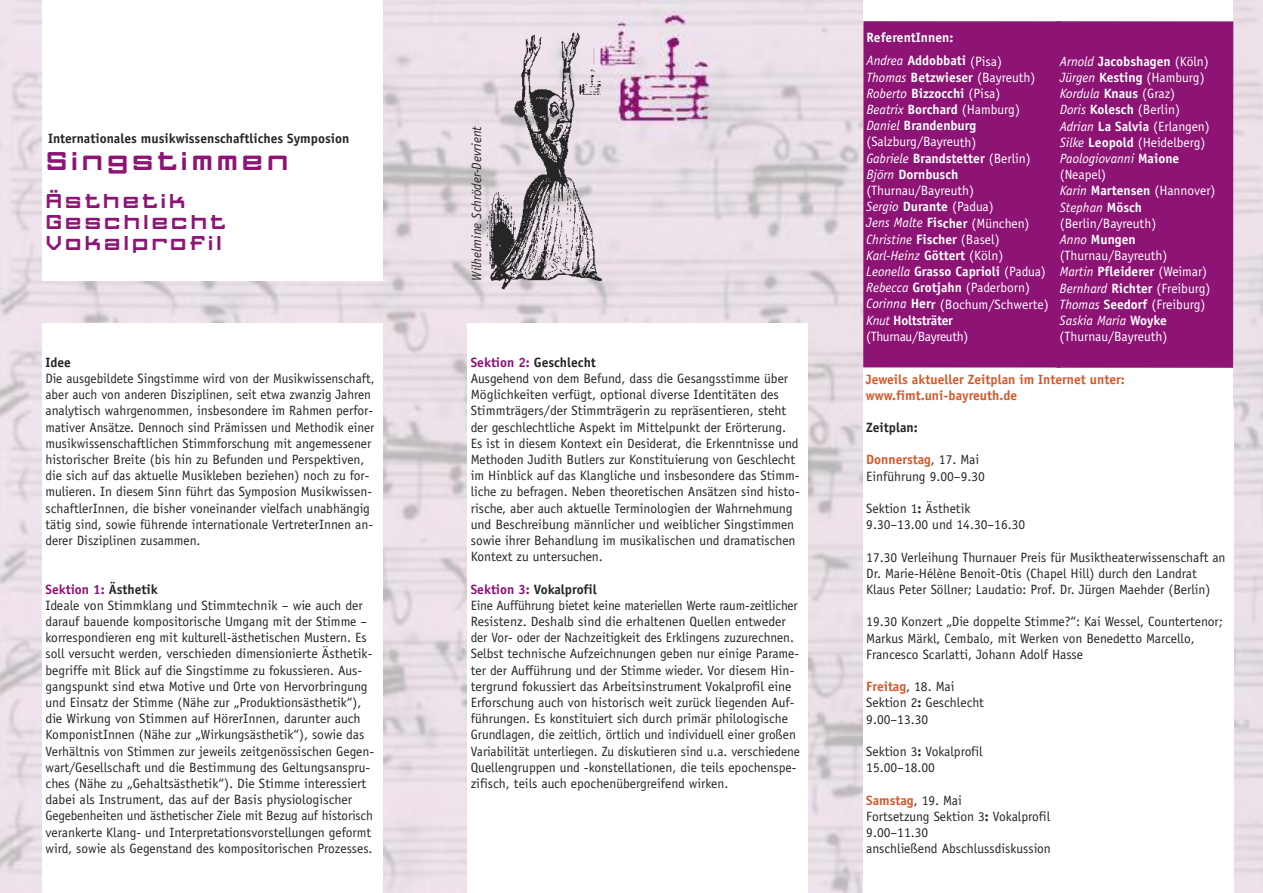
<style>
.page{position:relative;width:1263px;height:893px;background:#fff}
.page>*{position:absolute;margin:0;border:0;box-sizing:border-box;transform-origin:0 0}
.t1{font:27px "FF Gothic One Two";color:#8d1374}
.t2{font:21px/21px "FF Gothic One Two";color:#8d1374}
.t3{font:13.5px/16.2px "Officina Sans";color:#272627}
.t4{font:13.5px/16.2px "Officina Sans";color:#fff}
.t5{font:700 13.5px/16.2px "Officina Sans";color:#d3592c}
.t6{font:700 13.5px "Officina Sans";color:#272627}
.t7{font:700 13.5px/23.4px "Officina Sans";color:#fff}
.t8{font:italic 13.5px "Officina Sans";color:#272627}
.s1{font-weight:700;color:#8d1374}
.s2{font-weight:700}
.s3{font-weight:400;font-style:italic}
.s4{font-weight:400}
.s5{font-style:italic}
.s6{font-weight:700;color:#d3592c}
</style>
<div class="page">
<img style="left:0;top:0;width:1263px;height:893px">
<img style="left:477px;top:30px;width:138px;height:259px">
<svg style="left:593px;top:17px;width:8px;height:13px"></svg>
<img style="left:593px;top:30px;width:8px;height:41px">
<img style="left:601px;top:0;width:149px;height:139px">
<img style="left:601px;top:71px;width:14px;height:68px">
<img style="left:601px;top:17px;width:50px;height:54px">
<div style="left:43px;top:0;width:340px;height:281px;background:#fff"></div>
<div style="left:863px;top:0;width:370px;height:412px;background:#fff"></div>
<div style="left:863px;top:405px;width:370px;height:488px;background:#fff"></div>
<div style="left:863px;top:21px;width:198px;height:347px;background:#8d1374"></div>
<div style="left:1056px;top:21px;width:177px;height:347px;background:#8d1374"></div>
<div style="left:468px;top:323px;width:340px;height:570px;background:#fff"></div>
<div style="left:43px;top:323px;width:340px;height:570px;background:#fff"></div>
<p class="t6" style="left:48px;top:133px;width:303px">Internationales musikwissenschaftliches Symposion</p>
<h1 class="t1" style="left:44px;top:145px;width:248px">Singstimmen</h1>
<h2 class="t2" style="left:44px;top:190px;width:185px">Ästhetik<br>Geschlecht<br>Vokalprofil</h2>
<p class="t6" style="left:46px;top:357px;width:27px">Idee</p>
<p class="t3" style="left:46px;top:371px;width:331px">Die ausgebildete Singstimme wird von der Musikwissenschaft, aber auch von anderen Disziplinen, seit etwa zwanzig Jahren analytisch wahrgenommen, insbesondere im Rahmen perfor&shy;mativer Ansätze. Dennoch sind Prämissen und Methodik einer musikwissenschaftlichen Stimmforschung mit angemessener historischer Breite (bis hin zu Befunden und Perspektiven, die sich auf das aktuelle Musikleben beziehen) noch zu for&shy;mulieren. In diesem Sinn führt das Symposion Musikwissen&shy;schaftlerInnen, die bisher voneinander vielfach unabhängig tätig sind, sowie führende internationale VertreterInnen an&shy;derer Disziplinen zusammen.</p>
<p class="t3" style="left:46px;top:582px;width:330px"><span class="s1">Sektion 1:</span> <span class="s2">Ästhetik<br></span>Ideale von Stimmklang und Stimmtechnik – wie auch der darauf bauende kompositorische Umgang mit der Stimme – korrespondieren eng mit kulturell-ästhetischen Mustern. Es soll versucht werden, verschieden dimensionierte Ästhetik&shy;begriffe mit Blick auf die Singstimme zu fokussieren. Aus&shy;gangspunkt sind etwa Motive und Orte von Hervorbringung und Einsatz der Stimme (Nähe zur „Produktionsästhetik“), die Wirkung von Stimmen auf HörerInnen, darunter auch KomponistInnen (Nähe zur „Wirkungsästhetik“), sowie das Verhältnis von Stimmen zur jeweils zeitgenössischen Gegen&shy;wart/Gesellschaft und die Bestimmung des Geltungsanspru&shy;ches (Nähe zu „Gehaltsästhetik“). Die Stimme interessiert dabei als Instrument, das auf der Basis physiologischer Gegebenheiten und ästhetischer Ziele mit Bezug auf historisch verankerte Klang- und Interpretationsvorstellungen geformt wird, sowie als Gegenstand des kompositorischen Prozesses.</p>
<p class="t8" style="left:471px;top:281px;width:156px;rotate:-90deg">Wilhelmine Schröder-Devrient</p>
<p class="t3" style="left:471px;top:355px;width:331px"><span class="s1">Sektion 2:</span> <span class="s2">Geschlecht<br></span>Ausgehend von dem Befund, dass die Gesangsstimme über Möglichkeiten verfügt, optional diverse Identitäten des Stimmträgers/der Stimmträgerin zu repräsentieren, steht der geschlechtliche Aspekt im Mittelpunkt der Erörterung.<br>Es ist in diesem Kontext ein Desiderat, die Erkenntnisse und Methoden Judith Butlers zur Konstituierung von Geschlecht im Hinblick auf das Klangliche und insbesondere das Stimm&shy;liche zu befragen. Neben theoretischen Ansätzen sind histo&shy;rische, aber auch aktuelle Terminologien der Wahrnehmung und Beschreibung männlicher und weiblicher Singstimmen sowie ihrer Behandlung im musikalischen und dramatischen Kontext zu untersuchen.</p>
<p class="t3" style="left:471px;top:582px;width:331px"><span class="s1">Sektion 3:</span> <span class="s2">Vokalprofil<br></span>Eine Aufführung bietet keine materiellen Werte raum-zeitlicher Resistenz. Deshalb sind die erhaltenen Quellen entweder der Vor- oder der Nachzeitigkeit des Erklingens zuzurechnen.<br>Selbst technische Aufzeichnungen geben nur einige Parame&shy;ter der Aufführung und der Stimme wieder. Vor diesem Hin&shy;tergrund fokussiert das Arbeitsinstrument Vokalprofil eine Erforschung auch von historisch weit zurück liegenden Auf&shy;führungen. Es konstituiert sich durch primär philologische Grundlagen, die zeitlich, örtlich und individuell einer großen Variabilität unterliegen. Zu diskutieren sind u.a. verschiedene Quellengruppen und -konstellationen, die teils epochenspe&shy;zifisch, teils auch epochenübergreifend wirken.</p>
<p class="t7" style="left:866px;top:27px;width:137px">ReferentInnen:<br><span class="s3">Andrea</span> Addobbati <span class="s4">(Pisa)</span></p>
<p class="t4" style="left:866px;top:70px;width:184px"><span class="s5">Thomas</span> <span class="s2">Betzwieser</span> (Bayreuth)<br><span class="s5">Roberto</span> <span class="s2">Bizzocchi</span> (Pisa)<br><span class="s5">Beatrix</span> <span class="s2">Borchard</span> (Hamburg)<br><span class="s5">Daniel</span> <span class="s2">Brandenburg </span>(Salzburg/Bayreuth)<br><span class="s5">Gabriele</span> <span class="s2">Brandstetter</span> (Berlin)<br><span class="s5">Björn</span> <span class="s2">Dornbusch </span>(Thurnau/Bayreuth)<br><span class="s5">Sergio</span> <span class="s2">Durante</span> (Padua)<br><span class="s5">Jens Malte</span> <span class="s2">Fischer</span> (München)<br><span class="s5">Christine</span> <span class="s2">Fischer</span> (Basel)<br><span class="s5">Karl-Heinz</span> <span class="s2">Göttert</span> (Köln)<br><span class="s5">Leonella</span> <span class="s2">Grasso Caprioli</span> (Padua)<br><span class="s5">Rebecca</span> <span class="s2">Grotjahn</span> (Paderborn)<br><span class="s5">Corinna</span> <span class="s2">Herr</span> (Bochum/Schwerte)<br><span class="s5">Knut</span> <span class="s2">Holtsträter </span>(Thurnau/Bayreuth)</p>
<p class="t4" style="left:1059px;top:54px;width:157px"><span class="s5">Arnold</span> <span class="s2">Jacobshagen</span> (Köln)<br><span class="s5">Jürgen</span> <span class="s2">Kesting</span> (Hamburg)<br><span class="s5">Kordula</span> <span class="s2">Knaus</span> (Graz)<br><span class="s5">Doris</span> <span class="s2">Kolesch</span> (Berlin)<br><span class="s5">Adrian</span> <span class="s2">La Salvia</span> (Erlangen)<br><span class="s5">Silke</span> <span class="s2">Leopold</span> (Heidelberg)<br><span class="s5">Paologiovanni</span> <span class="s2">Maione </span>(Neapel)<br><span class="s5">Karin</span> <span class="s2">Martensen</span> (Hannover)<br><span class="s5">Stephan</span> <span class="s2">Mösch </span>(Berlin/Bayreuth)<br><span class="s5">Anno</span> <span class="s2">Mungen </span>(Thurnau/Bayreuth)<br><span class="s5">Martin</span> <span class="s2">Pfleiderer</span> (Weimar)<br><span class="s5">Bernhard</span> <span class="s2">Richter</span> (Freiburg)<br><span class="s5">Thomas</span> <span class="s2">Seedorf</span> (Freiburg)<br><span class="s5">Saskia Maria</span> <span class="s2">Woyke </span>(Thurnau/Bayreuth)</p>
<p class="t5" style="left:866px;top:372px;width:260px">Jeweils aktueller Zeitplan im Internet unter: www.fimt.uni-bayreuth.de</p>
<p class="t6" style="left:866px;top:422px;width:53px">Zeitplan:</p>
<p class="t3" style="left:866px;top:453px;width:120px"><span class="s6">Donnerstag</span>, 17. Mai<br>Einführung 9.00–9.30</p>
<p class="t3" style="left:866px;top:501px;width:160px">Sektion 1<span class="s2">:</span> Ästhetik<br>9.30–13.00 und 14.30–16.30</p>
<p class="t3" style="left:866px;top:550px;width:361px">17.30 Verleihung Thurnauer Preis für Musiktheaterwissenschaft an<br>Dr. Marie-Hélène Benoit-Otis (Chapel Hill) durch den Landrat<br>Klaus Peter Söllner; Laudatio: Prof. Dr. Jürgen Maehder (Berlin)</p>
<p class="t3" style="left:866px;top:615px;width:358px">19.30 Konzert „Die doppelte Stimme?“: Kai Wessel, Countertenor;<br>Markus Märkl, Cembalo, mit Werken von Benedetto Marcello,<br>Francesco Scarlatti, Johann Adolf Hasse</p>
<p class="t3" style="left:866px;top:680px;width:119px"><span class="s6">Freitag</span>, 18. Mai<br>Sektion 2<span class="s2">:</span> Geschlecht<br>9.00–13.30</p>
<p class="t3" style="left:866px;top:744px;width:118px">Sektion 3<span class="s2">:</span> Vokalprofil<br>15.00–18.00</p>
<p class="t3" style="left:866px;top:793px;width:186px"><span class="s6">Samstag</span>, 19. Mai<br>Fortsetzung Sektion 3<span class="s2">:</span> Vokalprofil<br>9.00–11.30<br>anschließend Abschlussdiskussion</p>
</div>
